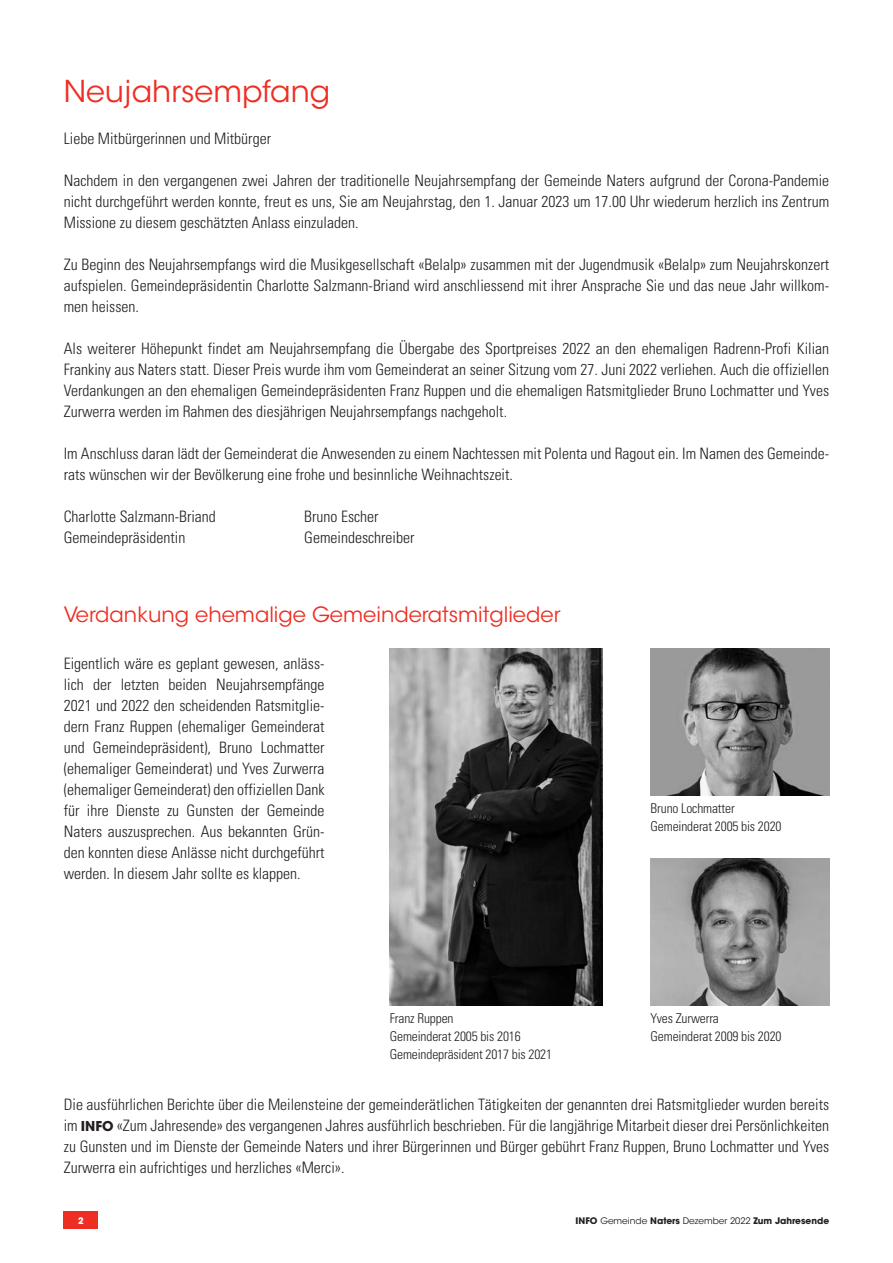
<style>
.page{position:relative;width:893px;height:1263px;background:#fff}
.page>*{position:absolute;margin:0;border:0;box-sizing:border-box;transform-origin:0 0}
.t1{font:30px "ITC Avant Garde Std";color:#ee2e22}
.t2{font:21px "ITC Avant Garde Std";color:#ee2e22}
.t3{font:300 condensed 15.75px/21px "Univers LT Std";color:#231f20;text-align:justify}
.t4{font:300 condensed 13.5px "Univers LT Std";letter-spacing:-.01em;color:#231f20}
.t5{font:700 9px "ITC Avant Garde Std";color:#231f20}
.t6{font:700 9px "ITC Avant Garde Std";color:#fff}
.s1{font-family:"ITC Avant Garde Std";font-weight:700;font-stretch:normal;font-size:13.5px}
.s2{font-weight:400}
</style>
<div class="page">
<div style="left:64px;top:1212px;width:34px;height:17px;background:#ee2e22"></div>
<img style="left:390px;top:648px;width:213px;height:357px">
<img style="left:651px;top:648px;width:178px;height:147px">
<img style="left:651px;top:858px;width:178px;height:147px">
<p class="t1" style="left:64px;top:73px;width:268px">Neujahrsempfang</p>
<p class="t3" style="left:64px;top:128px;width:209px">Liebe Mitbürgerinnen und Mitbürger</p>
<p class="t3" style="left:64px;top:170px;width:767px">Nachdem in den vergangenen zwei Jahren der traditionelle Neujahrsempfang der Gemeinde Naters aufgrund der Corona-Pandemie nicht durchgeführt werden konnte, freut es uns, Sie am Neujahrstag, den 1. Januar 2023 um 17.00 Uhr wiederum herzlich ins Zentrum Missione zu diesem geschätzten Anlass einzuladen.</p>
<p class="t3" style="left:64px;top:254px;width:767px">Zu Beginn des Neujahrsempfangs wird die Musikgesellschaft «Belalp» zusammen mit der Jugendmusik «Belalp» zum Neujahrskonzert aufspielen. Gemeindepräsidentin Charlotte Salzmann-Briand wird anschliessend mit ihrer Ansprache Sie und das neue Jahr willkom&shy;men heissen.</p>
<p class="t3" style="left:64px;top:338px;width:767px">Als weiterer Höhepunkt findet am Neujahrsempfang die Übergabe des Sportpreises 2022 an den ehemaligen Radrenn-Profi Kilian Frankiny aus Naters statt. Dieser Preis wurde ihm vom Gemeinderat an seiner Sitzung vom 27. Juni 2022 verliehen. Auch die offiziellen Verdankungen an den ehemaligen Gemeindepräsidenten Franz Ruppen und die ehemaligen Ratsmitglieder Bruno Lochmatter und Yves Zurwerra werden im Rahmen des diesjährigen Neujahrsempfangs nachgeholt.</p>
<p class="t3" style="left:64px;top:443px;width:767px">Im Anschluss daran lädt der Gemeinderat die Anwesenden zu einem Nachtessen mit Polenta und Ragout ein. Im Namen des Gemeinde&shy;rats wünschen wir der Bevölkerung eine frohe und besinnliche Weihnachtszeit.</p>
<p class="t3" style="left:64px;top:506px;width:154px">Charlotte Salzmann-Briand</p>
<p class="t3" style="left:304px;top:506px;width:76px">Bruno Escher</p>
<p class="t3" style="left:64px;top:527px;width:123px">Gemeindepräsidentin</p>
<p class="t3" style="left:304px;top:527px;width:112px">Gemeindeschreiber</p>
<p class="t2" style="left:64px;top:601px;width:498px">Verdankung ehemalige Gemeinderatsmitglieder</p>
<p class="t3" style="left:64px;top:653px;width:262px">Eigentlich wäre es geplant gewesen, anläss&shy;lich der letzten beiden Neujahrsempfänge 2021 und 2022 den scheidenden Ratsmitglie&shy;dern Franz Ruppen (ehemaliger Gemeinderat und Gemeindepräsident), Bruno Lochmatter (ehemaliger Gemeinderat) und Yves Zurwerra (ehemaliger Gemeinderat) den offiziellen Dank für ihre Dienste zu Gunsten der Gemeinde Naters auszusprechen. Aus bekannten Grün&shy;den konnten diese Anlässe nicht durchgeführt werden. In diesem Jahr sollte es klappen.</p>
<p class="t4" style="left:390px;top:1010px;width:65px">Franz Ruppen</p>
<p class="t4" style="left:390px;top:1028px;width:132px">Gemeinderat 2005 bis 2016</p>
<p class="t4" style="left:390px;top:1046px;width:164px">Gemeindepräsident 2017 bis 2021</p>
<p class="t4" style="left:651px;top:800px;width:86px">Bruno Lochmatter</p>
<p class="t4" style="left:651px;top:818px;width:132px">Gemeinderat 2005 bis 2020</p>
<p class="t4" style="left:651px;top:1010px;width:70px">Yves Zurwerra</p>
<p class="t4" style="left:651px;top:1028px;width:132px">Gemeinderat 2009 bis 2020</p>
<p class="t3" style="left:64px;top:1094px;width:767px">Die ausführlichen Berichte über die Meilensteine der gemeinderätlichen Tätigkeiten der genannten drei Ratsmitglieder wurden bereits im <span class="s1">INFO</span> «Zum Jahresende» des vergangenen Jahres ausführlich beschrieben. Für die langjährige Mitarbeit dieser drei Persönlichkeiten zu Gunsten und im Dienste der Gemeinde Naters und ihrer Bürgerinnen und Bürger gebührt Franz Ruppen, Bruno Lochmatter und Yves Zurwerra ein aufrichtiges und herzliches «Merci».</p>
<p class="t6" style="left:78px;top:1214px;width:7px">2</p>
<p class="t5" style="left:576px;top:1214px;width:255px">INFO <span class="s2">Gemeinde</span> Naters <span class="s2">Dezember 2022</span> Zum Jahresende</p>
</div>
